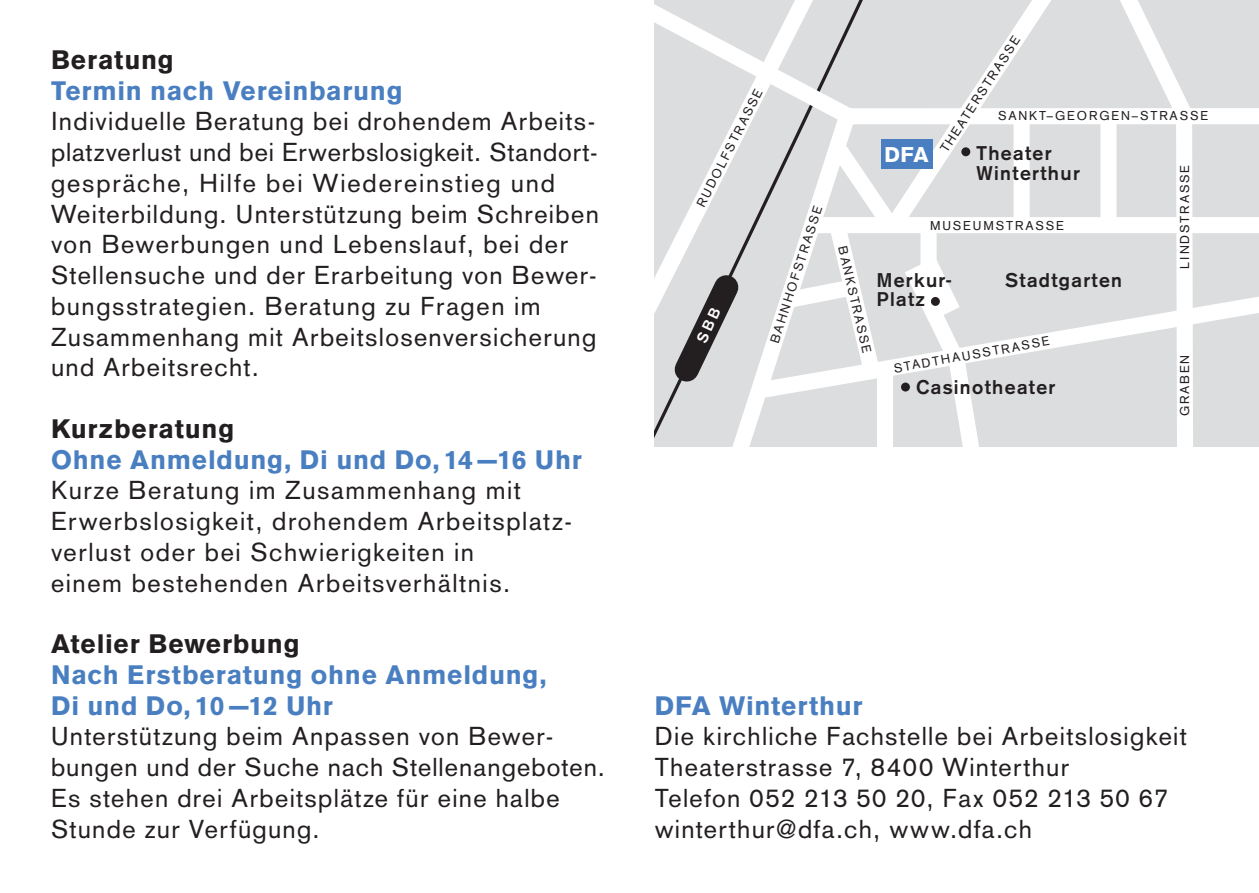
<style>
.page{position:relative;width:1259px;height:893px;background:#fff}
.page>*{position:absolute;margin:0;border:0;box-sizing:border-box;transform-origin:0 0}
.t1{font:900 26.4px/30.6px "Basic Commercial";letter-spacing:.025em;color:#497fc1}
.t2{font:900 26.4px "Basic Commercial";letter-spacing:.025em;color:#231f20}
.t3{font:25.5px/30.9px "Basic Commercial";letter-spacing:.055em;color:#231f20}
.t4{font:900 21px "Basic Commercial";color:#fff}
.t5{font:700 19.5px/19.5px "Basic Commercial";letter-spacing:.07em;color:#231f20}
.t6{font:12.6px "Basic Commercial";letter-spacing:.15em;color:#231f20}
</style>
<div class="page">
<svg style="left:654px;top:0;width:605px;height:446px"></svg>
<svg style="left:904px;top:257px;width:55px;height:65px"></svg>
<div style="left:881px;top:140px;width:51px;height:29px;background:#497fc1"></div>
<div style="left:961px;top:147px;width:9px;height:9px;background:#231f20;border-radius:50%"></div>
<div style="left:901px;top:383px;width:9px;height:9px;background:#231f20;border-radius:50%"></div>
<div style="left:931px;top:297px;width:9px;height:9px;background:#231f20;border-radius:50%"></div>
<svg style="left:654px;top:255px;width:104px;height:147px;background:#bcbcbd"></svg>
<p class="t2" style="left:51px;top:44px;width:124px">Beratung</p>
<p class="t1" style="left:51px;top:75px;width:353px">Termin nach Vereinbarung</p>
<p class="t3" style="left:51px;top:106px;width:549px">Individuelle Beratung bei drohendem Arbeits&shy;platzverlust und bei Erwerbslosigkeit. Standort&shy;gespräche, Hilfe bei Wiedereinstieg und Weiterbildung. Unterstützung beim Schreiben von Bewerbungen und Lebenslauf, bei der Stellensuche und der Erarbeitung von Bewer&shy;bungsstrategien. Beratung zu Fragen im Zusammenhang mit Arbeitslosenversicherung und Arbeitsrecht.</p>
<p class="t2" style="left:51px;top:413px;width:185px">Kurzberatung</p>
<p class="t1" style="left:51px;top:444px;width:532px">Ohne Anmeldung, Di und Do, 14—16 Uhr</p>
<p class="t3" style="left:51px;top:475px;width:522px">Kurze Beratung im Zusammenhang mit Erwerbslosigkeit, drohendem Arbeitsplatz&shy;verlust oder bei Schwierigkeiten in<br>einem bestehenden Arbeitsverhältnis.</p>
<p class="t2" style="left:51px;top:628px;width:250px">Atelier Bewerbung</p>
<p class="t1" style="left:51px;top:659px;width:497px">Nach Erstberatung ohne Anmeldung,<br>Di und Do, 10—12 Uhr</p>
<p class="t3" style="left:51px;top:721px;width:555px">Unterstützung beim Anpassen von Bewer&shy;bungen und der Suche nach Stellenangeboten.<br>Es stehen drei Arbeitsplätze für eine halbe Stunde zur Verfügung.</p>
<p class="t6" style="left:693px;top:203px;width:131px;rotate:-63deg">RUDOLFSTRASSE</p>
<p class="t6" style="left:767px;top:340px;width:144px;rotate:-72deg">BAHNHOFSTRASSE</p>
<p class="t6" style="left:937px;top:147px;width:137px;rotate:-57deg">THEATERSTRASSE</p>
<p class="t6" style="left:998px;top:108px;width:211px">SANKT–GEORGEN–STRASSE</p>
<p class="t4" style="left:884px;top:142px;width:46px">DFA</p>
<p class="t5" style="left:976px;top:143px;width:105px">Theater<br>Winterthur</p>
<p class="t6" style="left:1177px;top:268px;width:105px;rotate:-90deg">LINDSTRASSE</p>
<p class="t6" style="left:930px;top:218px;width:135px">MUSEUMSTRASSE</p>
<p class="t6" style="left:849px;top:245px;width:111px;rotate:77deg">BANKSTRASSE</p>
<p class="t5" style="left:877px;top:270px;width:76px">Merkur-<br>Platz</p>
<p class="t5" style="left:1005px;top:270px;width:118px">Stadtgarten</p>
<p class="t6" style="left:892px;top:361px;width:159px;rotate:-10deg">STADTHAUSSTRASSE</p>
<p class="t6" style="left:1177px;top:416px;width:63px;rotate:-90deg">GRABEN</p>
<p class="t5" style="left:916px;top:378px;width:141px">Casinotheater</p>
<p class="t1" style="left:654px;top:690px;width:209px">DFA Winterthur</p>
<p class="t3" style="left:654px;top:721px;width:534px">Die kirchliche Fachstelle bei Arbeitslosigkeit Theaterstrasse 7, 8400 Winterthur<br>Telefon 052 213 50 20, Fax 052 213 50 67 winterthur@dfa.ch, www.dfa.ch</p>
</div>
